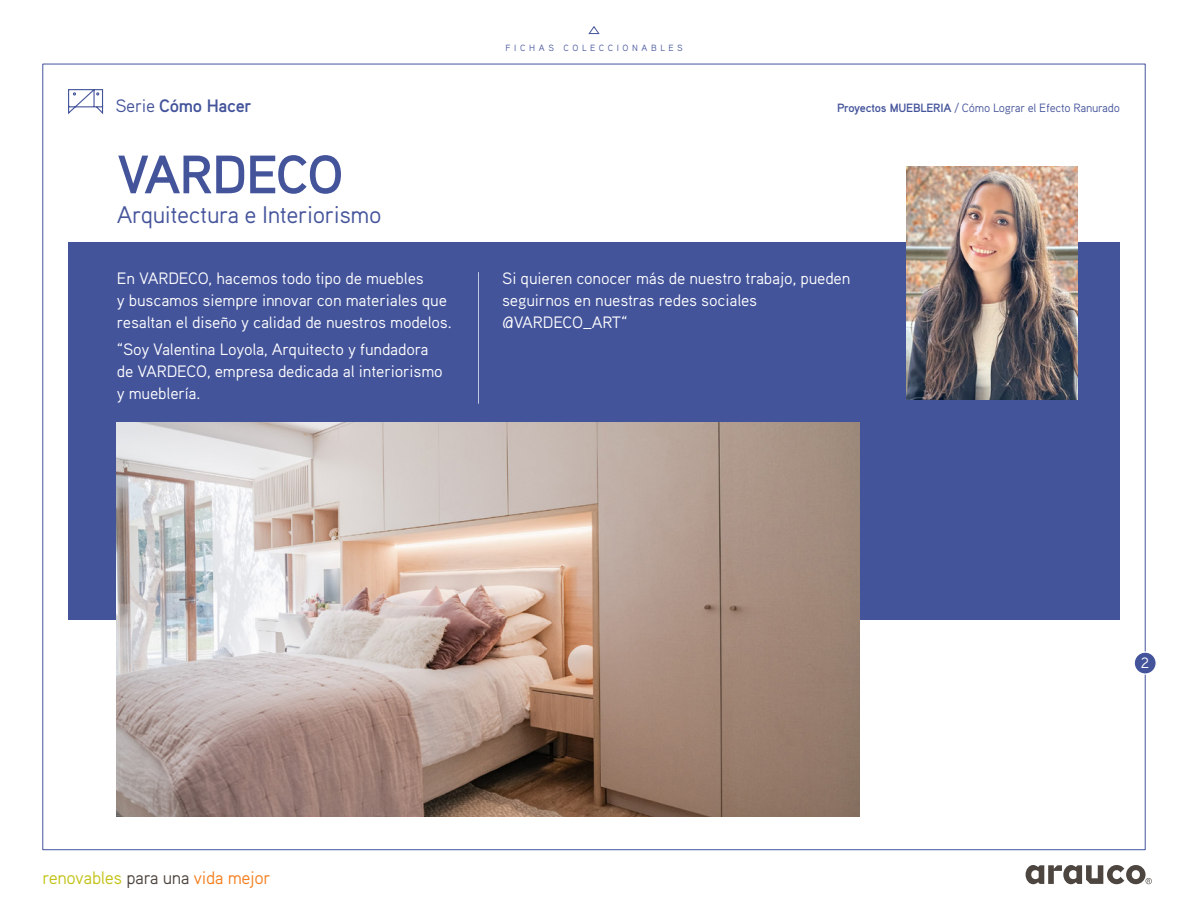
<style>
.page{position:relative;width:1188px;height:918px;background:#fff}
.page>*{position:absolute;margin:0;border:0;box-sizing:border-box;transform-origin:0 0}
.t1{font:700 54px "Aaux Pro OT";letter-spacing:-.025em;color:#44549b}
.t2{font:24px "Aaux Pro OT";letter-spacing:-.02em;color:#44549b}
.t3{font:18px "Aaux Pro OT";letter-spacing:-.02em;color:#c3c317}
.t4{font:700 18px "Aaux Pro OT";letter-spacing:-.02em;color:#44549b}
.Texto_general{font:16.5px/22.2px "Aaux Pro OT";letter-spacing:-.01em;color:#fff}
.t5{font:15px "Aaux Pro OT";color:#fff}
.t6{font:12px "Aaux Pro OT";letter-spacing:-.02em;color:#44549b}
.t7{font:9px "Aaux Pro OT";letter-spacing:.4em;color:#44549b}
.s1{font-weight:400}
.s2{font-weight:700}
.s3{color:#4d453f}
.s4{color:#f58021}
</style>
<div class="page">
<div style="left:1134px;top:652px;width:22px;height:22px;background:#44549b;border-radius:50%"></div>
<div style="left:1134px;top:651px;width:23px;height:24px;border:1px solid #fff;border-radius:50%"></div>
<svg style="left:68px;top:89px;width:36px;height:25px"></svg>
<div style="left:68px;top:242px;width:1052px;height:378px;background:#44549b"></div>
<svg style="left:1026px;top:865px;width:126px;height:19px"></svg>
<svg style="left:588px;top:26px;width:12px;height:8px"></svg>
<img style="left:907px;top:167px;width:170px;height:233px">
<img style="left:117px;top:422px;width:742px;height:394px">
<hr style="left:478px;top:272px;width:1px;height:132px;background:#fff">
<p class="t7" style="left:505px;top:42px;width:179px">FICHAS COLECCIONABLES</p>
<p class="t4" style="left:115px;top:95px;width:138px"><span class="s1">Serie</span> Cómo Hacer</p>
<p class="t6" style="left:837px;top:101px;width:284px"><span class="s2">Proyectos MUEBLERIA</span> / Cómo Lograr el Efecto Ranurado</p>
<p class="t1" style="left:117px;top:140px;width:228px">VARDECO</p>
<p class="t2" style="left:117px;top:199px;width:266px">Arquitectura e Interiorismo</p>
<p class="Texto_general" style="left:117px;top:267px;width:308px">En VARDECO, hacemos todo tipo de muebles</p>
<p class="Texto_general" style="left:117px;top:289px;width:336px">y buscamos siempre innovar con materiales que resaltan el diseño y calidad de nuestros modelos.</p>
<p class="Texto_general" style="left:117px;top:337px;width:313px">“Soy Valentina Loyola, Arquitecto y fundadora</p>
<p class="Texto_general" style="left:117px;top:360px;width:327px">de VARDECO, empresa dedicada al interiorismo</p>
<p class="Texto_general" style="left:117px;top:382px;width:85px">y mueblería.</p>
<p class="Texto_general" style="left:502px;top:267px;width:350px">Si quieren conocer más de nuestro trabajo, pueden seguirnos en nuestras redes sociales</p>
<p class="Texto_general" style="left:502px;top:311px;width:127px">@VARDECO_ART“</p>
<p class="t3" style="left:43px;top:866px;width:230px">renovables <span class="s3">para una</span> <span class="s4">vida mejor</span></p>
<p class="t5" style="left:1141px;top:653px;width:10px">2</p>
</div>
